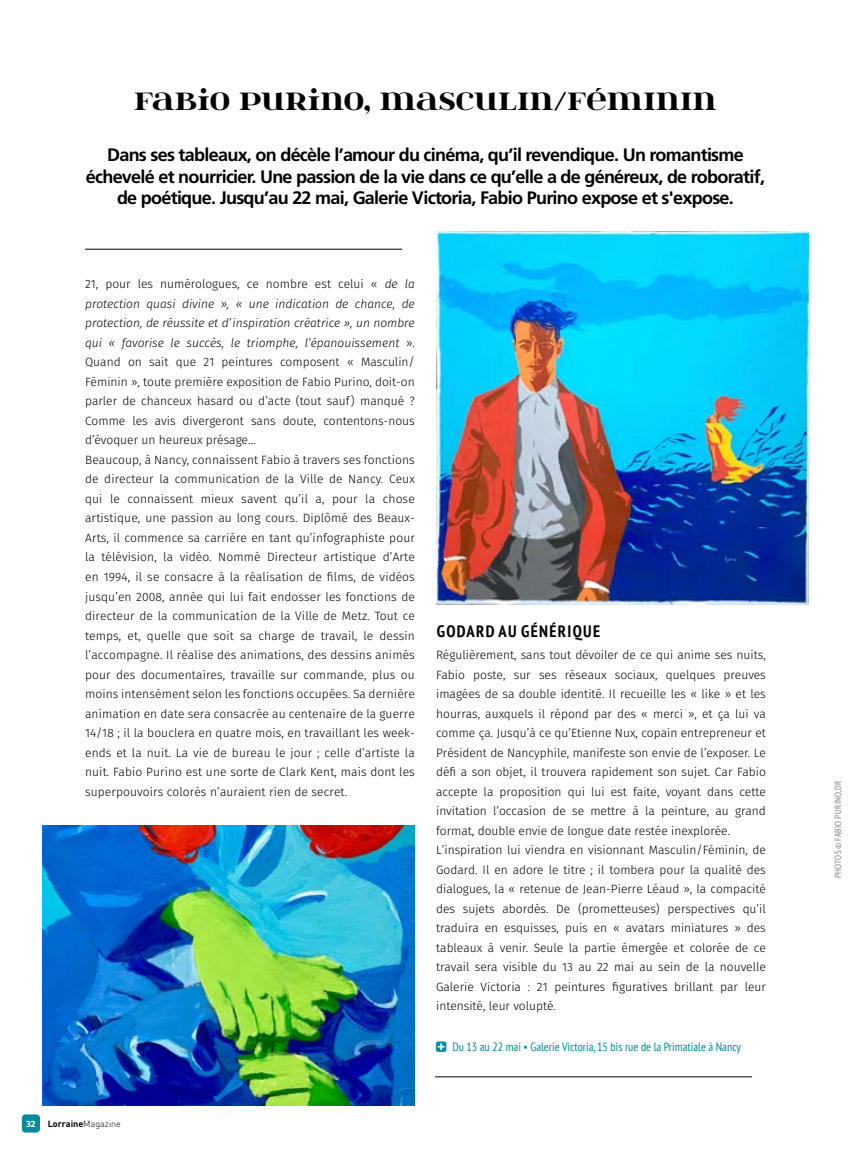
<style>
.page{position:relative;width:851px;height:1149px;background:#fff}
.page>*{position:absolute;margin:0;border:0;box-sizing:border-box;transform-origin:0 0}
.t1{font:28.5px "itsadzoke";color:#000}
.t2{font:700 18px/21.6px "Frutiger LT Std";letter-spacing:-.04em;color:#000;text-align:center}
.t3{font:700 condensed 16.5px "PT Sans";letter-spacing:.08em;color:#000}
.t4{font:300 12px/19.5px "Fira Sans";color:#000}
.t5{font:condensed 12px "PT Sans";color:#008a9d}
.t6{font:condensed 9px "PT Sans";letter-spacing:.04em;color:#808285}
.t7{font:700 9px "DIN Pro";color:#000}
.t8{font:700 9px "Fira Sans";color:#fff}
.s1{font-style:italic}
.s2{font-weight:300}
</style>
<div class="page">
<div style="left:22px;top:1114px;width:18px;height:18px;background:#008a9d;border-radius:4px"></div>
<img style="left:43px;top:825px;width:372px;height:279px">
<img style="left:436px;top:232px;width:372px;height:372px">
<hr style="left:85px;top:249px;width:317px;height:1px;background:#000">
<hr style="left:435px;top:1076px;width:317px;height:1px;background:#000">
<h1 class="t1" style="left:134px;top:81px;width:584px">FABIO PURINO, MASCULIN/FÉMININ</h1>
<p class="t2" style="left:86px;top:144px;width:680px">Dans ses tableaux, on décèle l’amour du cinéma, qu’il revendique. Un romantisme échevelé et nourricier. Une passion de la vie dans ce qu’elle a de généreux, de roboratif, de poétique. Jusqu’au 22 mai, Galerie Victoria, Fabio Purino expose et s'expose.</p>
<p class="t4" style="left:85px;top:275px;width:331px">21, pour les numérologues, ce nombre est celui « <span class="s1">de la protection quasi divine », « une indication de chance, de protection, de réussite et d’inspiration créatrice », un nombre qui « favorise le succès, le triomphe, l’épanouissement</span> ».<br>Quand on sait que 21 peintures composent « Masculin/ Féminin », toute première exposition de Fabio Purino, doit-on parler de chanceux hasard ou d’acte (tout sauf) manqué ?<br>Comme les avis divergeront sans doute, contentons-nous d’évoquer un heureux présage…<br>Beaucoup, à Nancy, connaissent Fabio à travers ses fonctions de directeur la communication de la Ville de Nancy. Ceux qui le connaissent mieux savent qu’il a, pour la chose artistique, une passion au long cours. Diplômé des Beaux-Arts, il commence sa carrière en tant qu’infographiste pour la télévision, la vidéo. Nommé Directeur artistique d’Arte en 1994, il se consacre à la réalisation de films, de vidéos jusqu’en 2008, année qui lui fait endosser les fonctions de directeur de la communication de la Ville de Metz. Tout ce temps, et, quelle que soit sa charge de travail, le dessin l’accompagne. Il réalise des animations, des dessins animés pour des documentaires, travaille sur commande, plus ou moins intensément selon les fonctions occupées. Sa dernière animation en date sera consacrée au centenaire de la guerre 14/18 ; il la bouclera en quatre mois, en travaillant les week&shy;ends et la nuit. La vie de bureau le jour ; celle d’artiste la nuit. Fabio Purino est une sorte de Clark Kent, mais dont les superpouvoirs colorés n’auraient rien de secret.</p>
<h3 class="t3" style="left:436px;top:620px;width:165px">GODARD AU GÉNÉRIQUE</h3>
<p class="t4" style="left:436px;top:645px;width:331px">Régulièrement, sans tout dévoiler de ce qui anime ses nuits, Fabio poste, sur ses réseaux sociaux, quelques preuves imagées de sa double identité. Il recueille les « like » et les hourras, auxquels il répond par des « merci », et ça lui va comme ça. Jusqu’à ce qu’Etienne Nux, copain entrepreneur et Président de Nancyphile, manifeste son envie de l’exposer. Le défi a son objet, il trouvera rapidement son sujet. Car Fabio accepte la proposition qui lui est faite, voyant dans cette invitation l’occasion de se mettre à la peinture, au grand format, double envie de longue date restée inexplorée.<br>L’inspiration lui viendra en visionnant Masculin/Féminin, de Godard. Il en adore le titre ; il tombera pour la qualité des dialogues, la « retenue de Jean-Pierre Léaud », la compacité des sujets abordés. De (prometteuses) perspectives qu’il traduira en esquisses, puis en « avatars miniatures » des tableaux à venir. Seule la partie émergée et colorée de ce travail sera visible du 13 au 22 mai au sein de la nouvelle Galerie Victoria : 21 peintures figuratives brillant par leur intensité, leur volupté.</p>
<p class="t5" style="left:436px;top:1038px;width:306px">☑ Du 13 au 22 mai • Galerie Victoria, 15 bis rue de la Primatiale à Nancy</p>
<p class="t8" style="left:26px;top:1117px;width:11px">32</p>
<p class="t7" style="left:48px;top:1115px;width:75px">Lorraine<span class="s2">Magazine</span></p>
<p class="t6" style="left:832px;top:878px;width:100px;rotate:-90deg">PHOTOS © FABIO PURINO, DR</p>
</div>
